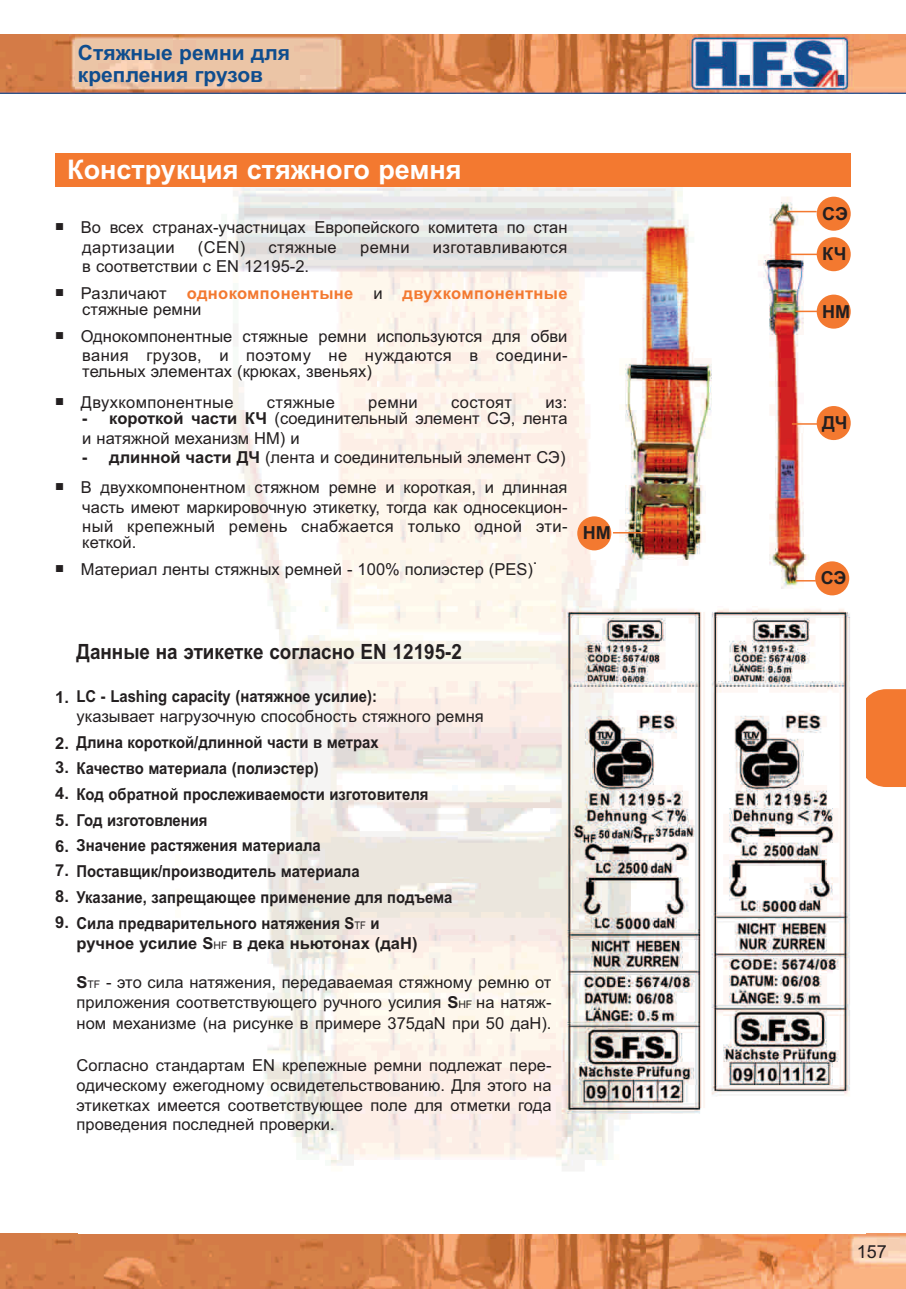
<style>
.page{position:relative;width:906px;height:1289px;background:#fff}
.page>*{position:absolute;margin:0;border:0;box-sizing:border-box;transform-origin:0 0}
.t1{font:700 27px "Arial";color:#fff}
.t2{font:700 21px "Arial";color:#231f20;scale:.9 1}
.t3{font:700 21px/22.5px "Arial";color:#0f4d8e}
.t4{font:700 18px "Arial";letter-spacing:-.01em;color:#231f20}
.t5{font:18px "Arial";color:#231f20}
.t6{font:16.5px/19.5px "Arial";color:#231f20;text-align:justify}
.t7{font:700 16.5px/25.8px "Arial";color:#231f20;scale:.9 1}
.t8{font:700 16.5px/15.5px "Arial";letter-spacing:.02em;color:#f37930}
.t9{font:700 16.5px/24.3px "Arial";color:#231f20}
.t10{font:16.5px "Arial";letter-spacing:.02em;color:#231f20}
.s1{font-weight:400;color:#231f20}
.s2{font-weight:700}
.s3{font-weight:400;font-size:10.5px}
.s4{font-size:10.5px}
</style>
<div class="page">
<img style="left:0;top:34px;width:906px;height:59px">
<img style="left:1px;top:1233px;width:905px;height:55px">
<div style="left:866px;top:689px;width:40px;height:98px;background:#f37930"></div>
<img style="left:222px;top:186px;width:629px;height:985px">
<div style="left:55px;top:153px;width:795px;height:34px;background:#f37930"></div>
<div style="left:816px;top:294px;width:34px;height:35px;background:#f37930;border-radius:50%"></div>
<div style="left:815px;top:561px;width:34px;height:34px;background:#f37930;border-radius:50%"></div>
<div style="left:816px;top:197px;width:34px;height:34px;background:#f37930;border-radius:50%"></div>
<div style="left:816px;top:237px;width:34px;height:34px;background:#f37930;border-radius:50%"></div>
<div style="left:816px;top:406px;width:34px;height:34px;background:#f37930;border-radius:50%"></div>
<div style="left:577px;top:516px;width:34px;height:34px;background:#f37930;border-radius:50%"></div>
<hr style="left:613px;top:532px;width:34px;height:1px;background:#f37930">
<svg style="left:795px;top:580px;width:21px;height:1px"></svg>
<svg style="left:792px;top:423px;width:25px;height:1px"></svg>
<hr style="left:795px;top:310px;width:22px;height:2px;background:#f37930">
<hr style="left:787px;top:253px;width:30px;height:2px;background:#f37930">
<svg style="left:787px;top:211px;width:29px;height:1px"></svg>
<p class="t3" style="left:78px;top:41px;width:214px">Стяжные ремни для крепления грузов</p>
<h1 class="t1" style="left:67px;top:154px;width:396px">конструкция стяжного ремня</h1>
<p class="t6" style="left:82px;top:218px;width:487px;text-indent:-27px"><sup>■</sup> Во всех странах-участницах Европейского комитета по стан дартизации</p>
<p class="t6" style="left:198px;top:237px;width:49px">(CEN)</p>
<p class="t10" style="left:269px;top:237px;width:70px">стяжные</p>
<p class="t6" style="left:360px;top:237px;width:51px">ремни</p>
<p class="t6" style="left:433px;top:237px;width:136px">изготавливаются</p>
<p class="t6" style="left:82px;top:257px;width:228px">в соответствии с EN 12195-2.</p>
<p class="t8" style="left:82px;top:286px;width:487px;text-indent:-27px"><sup>■</sup> <span class="s1">Различают</span> однокомпонентыне <span class="s1">и</span> двухкомпонентные <span class="s1">стяжные ремни</span></p>
<p class="t6" style="left:55px;top:326px;width:514px;text-align:right"><sup>■</sup> Однокомпонентные стяжные ремни используются для обви вания грузов, и поэтому не нуждаются в соедини-</p>
<p class="t6" style="left:82px;top:361px;width:291px">тельных элементах (крюках, звеньях)</p>
<p class="t10" style="left:55px;top:393px;width:180px"><sup>■</sup> Двухкомпонентные</p>
<p class="t10" style="left:267px;top:393px;width:70px">стяжные</p>
<p class="t6" style="left:368px;top:393px;width:51px">ремни</p>
<p class="t10" style="left:451px;top:393px;width:63px">состоят</p>
<p class="t6" style="left:545px;top:393px;width:24px">из:</p>
<p class="t6" style="left:82px;top:408px;width:487px"><span class="s2">- короткой части кЧ</span> (соединительный элемент СЭ, лента и натяжной механизм НМ) и</p>
<p class="t6" style="left:82px;top:448px;width:485px"><span class="s2">- длинной части ДЧ</span> (лента и соединительный элемент СЭ)</p>
<p class="t6" style="left:82px;top:478px;width:487px;text-indent:-27px"><sup>■</sup> В двухкомпонентном стяжном ремне и короткая, и длинная часть имеют маркировочную этикетку, тогда как односекцион&shy;ный крепежный ремень снабжается только одной эти-</p>
<p class="t6" style="left:82px;top:532px;width:55px">кеткой.</p>
<p class="t6" style="left:55px;top:559px;width:479px"><sup>■</sup> Материал ленты стяжных ремней - 100% полиэстер (PES)</p>
<p class="t6" style="left:533px;top:549px;width:6px">.</p>
<p class="t4" style="left:583px;top:522px;width:30px">Нм</p>
<p class="t9" style="left:55px;top:685px;width:15px">1.</p>
<p class="t9" style="left:55px;top:730px;width:15px">2.<br>3.</p>
<p class="t9" style="left:55px;top:779px;width:15px;line-height:27.3px">4.<br>5.</p>
<p class="t9" style="left:55px;top:833px;width:15px">6.<br>7.</p>
<p class="t9" style="left:55px;top:883px;width:15px;line-height:25.8px">8.<br>9.</p>
<p class="t2" style="left:77px;top:639px;width:430px">Данные на этикетке согласно EN 12195-2</p>
<p class="t7" style="left:77px;top:684px;width:335px">LC - Lashing capacity (натяжное усилие):</p>
<p class="t6" style="left:77px;top:706px;width:409px">указывает нагрузочную способность стяжного ремня</p>
<p class="t7" style="left:77px;top:729px;width:419px">Длина короткой/длинной части в метрах<br>качество материала (полиэстер)<br>код обратной прослеживаемости изготовителя Год изготовления<br>Значение растяжения материала Поставщик/производитель материала<br>Указание, запрещающее применение для подъема Сила предварительного натяжения S<span class="s3">TF</span> и</p>
<p class="t9" style="left:77px;top:930px;width:342px">ручное усилие S<span class="s3">HF</span> в дека ньютонах (даН)</p>
<p class="t6" style="left:77px;top:972px;width:476px;line-height:20.4px"><span class="s2">S</span><span class="s4">TF</span> - это сила натяжения, передаваемая стяжному ремню от приложения соответствующего ручного усилия <span class="s2">S</span><span class="s4">HF</span> на натяж&shy;ном механизме (на рисунке в примере 375даN при 50 даН).</p>
<p class="t6" style="left:77px;top:1055px;width:476px">Согласно стандартам EN крепежные ремни подлежат пере&shy;одическому ежегодному освидетельствованию. Для этого на этикетках имеется соответствующее поле для отметки года проведения последней проверки.</p>
<p class="t4" style="left:822px;top:203px;width:27px">СЭ</p>
<p class="t4" style="left:822px;top:243px;width:26px">кЧ</p>
<p class="t4" style="left:822px;top:301px;width:30px">Нм</p>
<p class="t4" style="left:822px;top:412px;width:27px">ДЧ</p>
<p class="t4" style="left:821px;top:567px;width:27px">СЭ</p>
<p class="t5" style="left:857px;top:1240px;width:32px">157</p>
</div>
